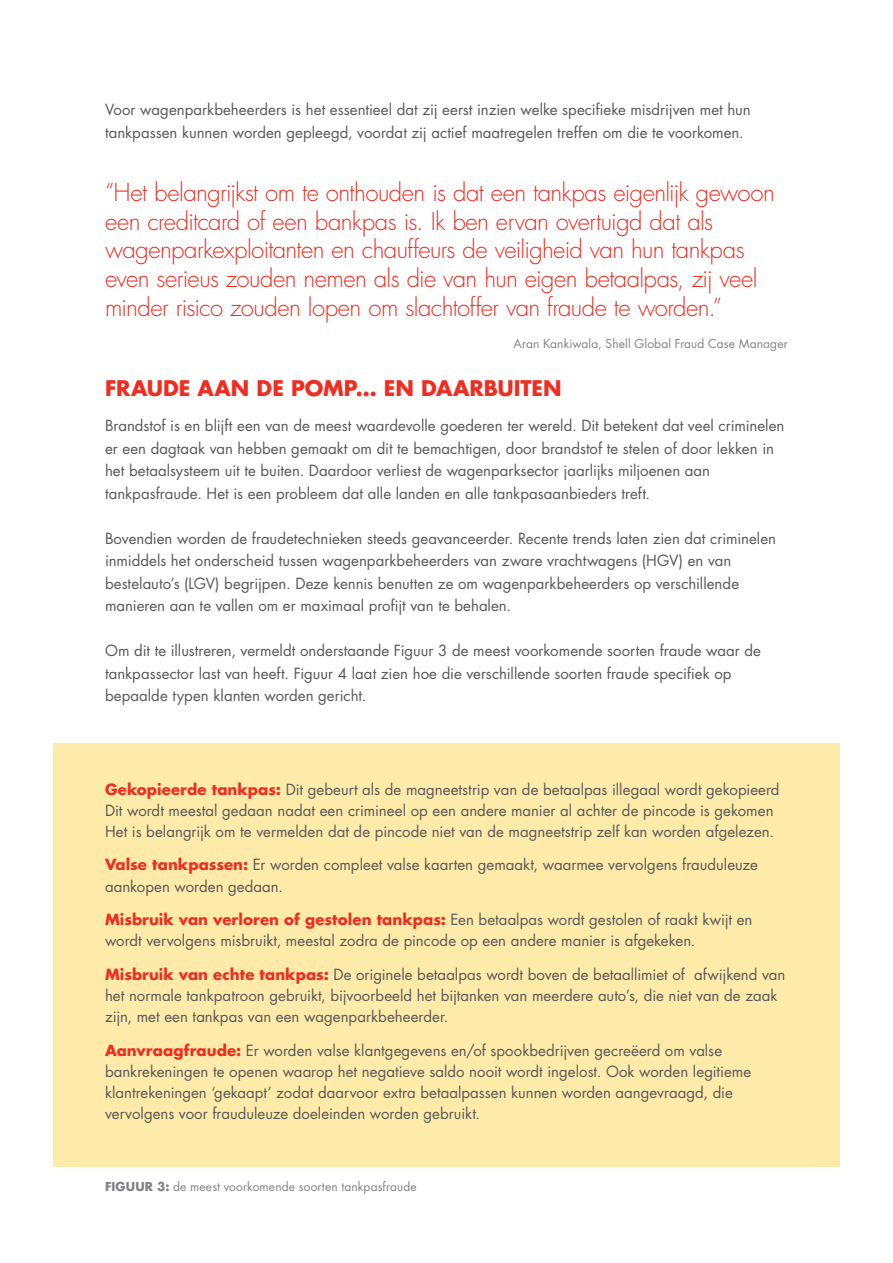
<style>
.page{position:relative;width:893px;height:1263px;background:#fff}
.page>*{position:absolute;margin:0;border:0;box-sizing:border-box;transform-origin:0 0}
.t1{font:300 24px/28.8px "Futura Std";letter-spacing:-.025em;color:#ee2e22}
.t2{font:700 21px "Futura Std";letter-spacing:-.005em;color:#ee2e22}
.Paragraph_Style_1{font:15px/22.5px "Futura Std";color:#57585a}
.right{font:12px "Futura Std";letter-spacing:.01em;color:#808285}
.s1{font-weight:700;color:#ee2e22}
.s2{font-weight:700}
</style>
<div class="page">
<div style="left:53px;top:743px;width:786px;height:424px;background:#ffeba9"></div>
<p class="Paragraph_Style_1" style="left:105px;top:99px;width:647px">Voor wagenparkbeheerders is het essentieel dat zij eerst inzien welke specifieke misdrijven met hun tankpassen kunnen worden gepleegd, voordat zij actief maatregelen treffen om die te voorkomen.</p>
<p class="t1" style="left:105px;top:178px;width:671px">“Het belangrijkst om te onthouden is dat een tankpas eigenlijk gewoon een creditcard of een bankpas Ik.is ben ervan overtuigd dat als wagenparkexploitanten en chauffeurs de veiligheid van hun tankpas even serieus zouden nemen als die van hun eigen betaalpas, zij veel minder risico zouden lopen om slachtoffer van fraude te worden“.</p>
<p class="right" style="left:514px;top:336px;width:276px">Aran Kankiwala, Shell Global Fraud Case Manager</p>
<p class="t2" style="left:105px;top:374px;width:458px">FRAUDE AAN DE POMP… EN DAARBUITEN</p>
<p class="Paragraph_Style_1" style="left:105px;top:415px;width:681px">Brandstof is en blijft een van de meest waardevolle goederen ter wereld. Dit betekent dat veel criminelen er een dagtaak van hebben gemaakt om dit te bemachtigen, door brandstof te stelen of door lekken in het betaalsysteem uit te buiten. Daardoor verliest de wagenparksector jaarlijks miljoenen aan tankpasfraude. Het is een probleem dat alle landen en alle tankpasaanbieders treft.</p>
<p class="Paragraph_Style_1" style="left:105px;top:527px;width:673px">Bovendien worden de fraudetechnieken steeds geavanceerder. Recente trends laten zien dat criminelen inmiddels het onderscheid tussen wagenparkbeheerders van zware vrachtwagens (HGV) en van bestelauto s’ (LGV) begrijpen. Deze kennis benutten ze om wagenparkbeheerders op verschillende manieren aan te vallen om er maximaal profijt van te behalen.</p>
<p class="Paragraph_Style_1" style="left:105px;top:640px;width:658px">Om dit te illustreren, vermeldt onderstaande Figuur 3 de meest voorkomende soorten fraude waar de tankpassector last van heeft. Figuur 4 laat zien hoe die verschillende soorten fraude specifiek op bepaalde typen klanten worden gericht.</p>
<p class="Paragraph_Style_1" style="left:105px;top:778px;width:676px"><span class="s1">Gekopieerde tankpas:</span> Dit gebeurt als de magneetstrip van de betaalpas illegaal wordt gekopieerd</p>
<p class="Paragraph_Style_1" style="left:105px;top:799px;width:670px">Dit wordt meestal gedaan nadat een crimineel op een andere manier al achter de pincode is gekomen</p>
<p class="Paragraph_Style_1" style="left:105px;top:820px;width:670px">Het is belangrijk om te vermelden dat de pincode niet van de magneetstrip zelf kan worden afgelezen.</p>
<p class="Paragraph_Style_1" style="left:105px;top:855px;width:654px;line-height:21px"><span class="s1">Valse tankpassen:</span> Er worden compleet valse kaarten gemaakt, waarmee vervolgens frauduleuze aankopen worden gedaan.</p>
<p class="Paragraph_Style_1" style="left:105px;top:909px;width:649px;line-height:21px"><span class="s1">Misbruik van verloren of gestolen tankpas:</span> Een betaalpas wordt gestolen of raakt kwijt en wordt vervolgens misbruikt, meestal zodra de pincode op een andere manier is afgekeken.</p>
<p class="Paragraph_Style_1" style="left:694px;top:963px;width:93px">afwijkend van</p>
<p class="Paragraph_Style_1" style="left:105px;top:964px;width:674px;line-height:21px"><span class="s1">Misbruik van echte tankpas:</span> De originele betaalpas wordt boven de betaallimiet of<br>het normale tankpatroon gebruikt, bijvoorbeeld het bijtanken van meerdere auto ,s’ die niet van de zaak zijn, met een tankpas van een wagenparkbeheerder.</p>
<p class="Paragraph_Style_1" style="left:105px;top:1040px;width:648px;line-height:21px"><span class="s1">Aanvraagfraude:</span> Er worden valse klantgegevens en/of spookbedrijven gecreëerd om valse bankrekeningen te openen waarop het negatieve saldo nooit wordt ingelost. Ook worden legitieme klantrekeningen ‘gekaapt’ zodat daarvoor extra betaalpassen kunnen worden aangevraagd, die vervolgens voor frauduleuze doeleinden worden gebruikt.</p>
<p class="right" style="left:105px;top:1178px;width:313px"><span class="s2">FIGUUR 3:</span> de meest voorkomende soorten tankpasfraude</p>
</div>
